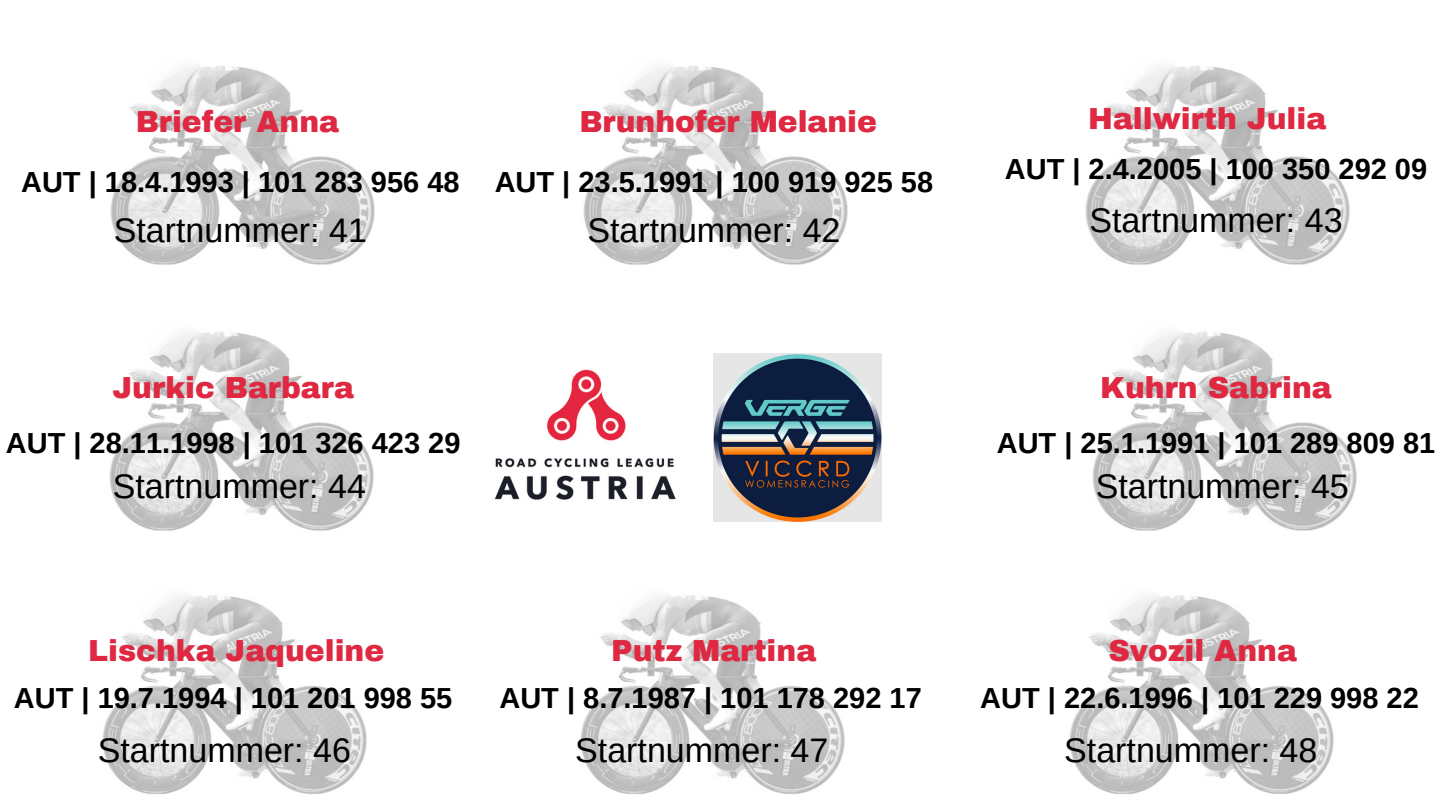
<style>
.page{position:relative;width:1440px;height:810px;background:#fff}
.page>*{position:absolute;margin:0;border:0;box-sizing:border-box;transform-origin:0 0}
.t1{font:34px "Arimo";color:#000}
.t2{font:900 29.8px "Archivo";color:#df2841}
.t3{font:700 29px "Arimo";color:#000}
</style>
<div class="page">
<img style="left:494px;top:369px;width:182px;height:131px">
<img style="left:110px;top:66px;width:265px;height:199px">
<img style="left:1092px;top:332px;width:265px;height:199px">
<img style="left:102px;top:595px;width:265px;height:199px">
<img style="left:1085px;top:66px;width:265px;height:199px">
<img style="left:583px;top:66px;width:265px;height:199px">
<img style="left:109px;top:332px;width:265px;height:199px">
<img style="left:580px;top:595px;width:265px;height:199px">
<img style="left:1069px;top:595px;width:265px;height:199px">
<img style="left:714px;top:353px;width:168px;height:169px">
<p class="t2" style="left:136px;top:106px;width:205px">Briefer Anna</p>
<h2 class="t3" style="left:21px;top:166px;width:440px">AUT | 18.4.1993 | 101 283 956 48</h2>
<h1 class="t1" style="left:114px;top:211px;width:255px">Startnummer: 41</h1>
<p class="t2" style="left:579px;top:106px;width:299px">Brunhofer Melanie</p>
<h2 class="t3" style="left:495px;top:166px;width:440px">AUT | 23.5.1991 | 100 919 925 58</h2>
<h1 class="t1" style="left:587px;top:211px;width:255px">Startnummer: 42</h1>
<h2 class="t2" style="left:1088px;top:102px;width:240px">Hallwirth Julia</h2>
<h1 class="t3" style="left:1005px;top:152px;width:424px">AUT | 2.4.2005 | 100 350 292 09</h1>
<p class="t1" style="left:1089px;top:202px;width:255px">Startnummer: 43</p>
<h1 class="t2" style="left:112px;top:371px;width:243px">Jurkic Barbara</h1>
<h2 class="t2" style="left:1100px;top:371px;width:233px">Kuhrn Sabrina</h2>
<h2 class="t3" style="left:6px;top:427px;width:456px">AUT | 28.11.1998 | 101 326 423 29</h2>
<p class="t3" style="left:997px;top:427px;width:440px">AUT | 25.1.1991 | 101 289 809 81</p>
<p class="t1" style="left:113px;top:467px;width:255px">Startnummer: 44</p>
<p class="t1" style="left:1096px;top:467px;width:255px">Startnummer: 45</p>
<p class="t2" style="left:88px;top:635px;width:298px">Lischka Jaqueline</p>
<p class="t2" style="left:611px;top:635px;width:207px">Putz Martina</p>
<h1 class="t2" style="left:1108px;top:635px;width:190px">Svozil Anna</h1>
<p class="t3" style="left:14px;top:682px;width:440px">AUT | 19.7.1994 | 101 201 998 55</p>
<p class="t3" style="left:499px;top:682px;width:424px">AUT | 8.7.1987 | 101 178 292 17</p>
<h2 class="t3" style="left:980px;top:682px;width:440px">AUT | 22.6.1996 | 101 229 998 22</h2>
<h1 class="t1" style="left:98px;top:731px;width:255px">Startnummer: 46</h1>
<p class="t1" style="left:575px;top:731px;width:255px">Startnummer: 47</p>
<p class="t1" style="left:1064px;top:731px;width:255px">Startnummer: 48</p>
</div>
